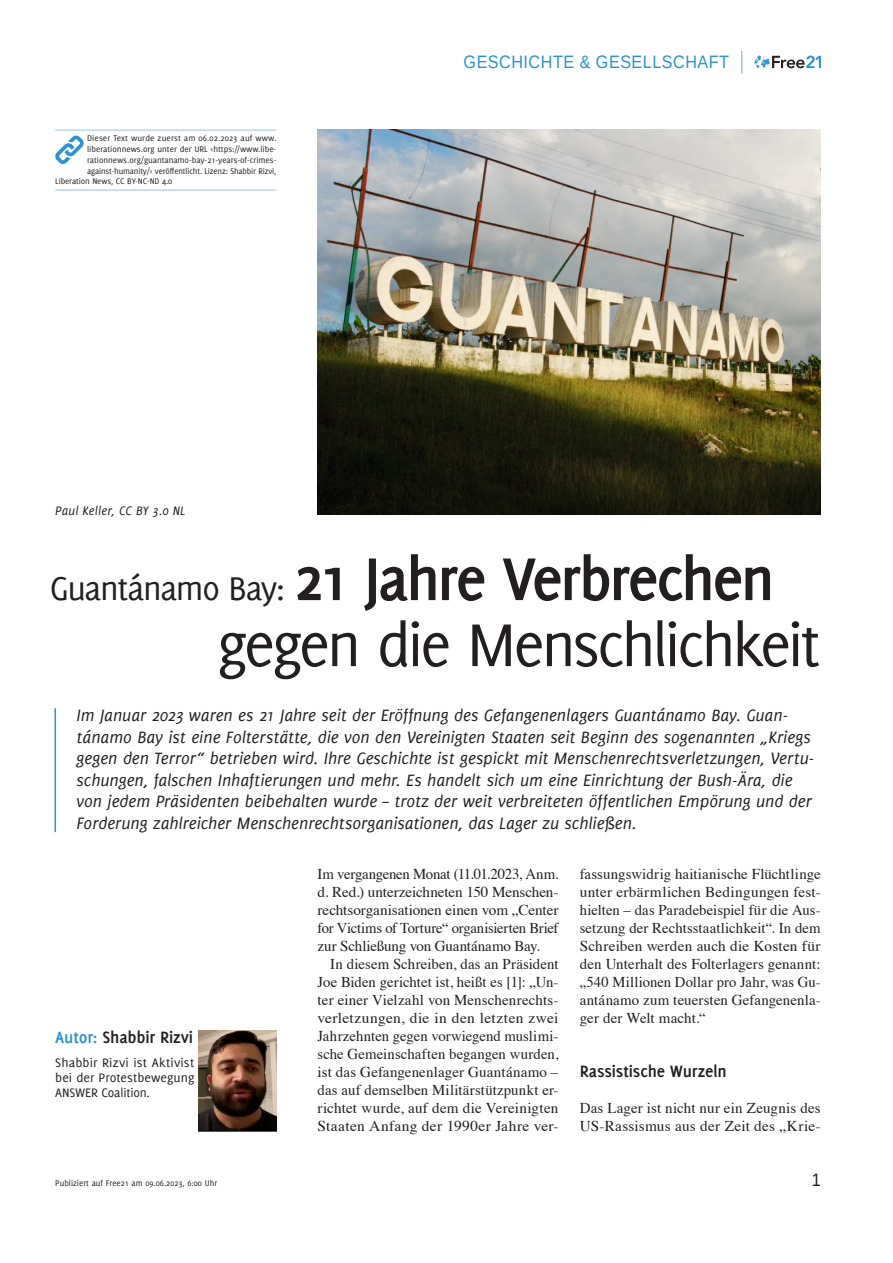
<style>
.page{position:relative;width:893px;height:1263px;background:#fff}
.page>*{position:absolute;margin:0;border:0;box-sizing:border-box;transform-origin:0 0}
.t1{font:66px/66px "Delicious";letter-spacing:-.05em;color:#231f20}
.t2{font:italic 18px/21.6px "Delicious";color:#231f20}
.t3{font:700 18px "Delicious";letter-spacing:-.01em;color:#231f20}
.t4{font:18px "Liberation Sans";letter-spacing:.03em;color:#2b93d1;scale:.9 1}
.t5{font:18px "Liberation Sans";color:#231f20;scale:.9 1}
.t6{font:15px/18px "Times";letter-spacing:.005em;color:#231f20;text-align:justify}
.t7{font:13.5px/15px "Delicious";color:#231f20;text-align:justify}
.t8{font:italic 13.5px "Delicious";letter-spacing:.015em;color:#231f20}
.t9{font:9px "Delicious";letter-spacing:-.005em;color:#231f20}
.s1{font-size:36px}
.s2{font-weight:700}
.s3{color:#2b93d1}
</style>
<div class="page">
<svg style="left:755px;top:55px;width:66px;height:13px"></svg>
<svg style="left:741px;top:51px;width:1px;height:23px"></svg>
<hr style="left:55px;top:708px;width:1px;height:124px;background:#2b93d1">
<img style="left:317px;top:130px;width:504px;height:385px">
<img style="left:199px;top:1031px;width:77px;height:100px">
<hr style="left:55px;top:130px;width:221px;height:1px;background:#9bc0e6">
<hr style="left:55px;top:190px;width:221px;height:1px;background:#9bc0e6">
<svg style="left:55px;top:135px;width:29px;height:29px"></svg>
<p class="t9" style="left:87px;top:133px;width:191px">Dieser Text wurde zuerst am 06.02.2023 auf www.</p>
<p class="t9" style="left:87px;top:144px;width:191px">liberationnews.org unter der URL &lt;https://www.libe-</p>
<p class="t9" style="left:87px;top:155px;width:191px">rationnews.org/guantanamo-bay-21-years-of-crimes-</p>
<p class="t9" style="left:87px;top:165px;width:191px">against-humanity/&gt; veröffentlicht. Lizenz: Shabbir Rizvi,</p>
<p class="t9" style="left:55px;top:176px;width:118px">Liberation News, CC BY-NC-ND 4.0</p>
<p class="t8" style="left:55px;top:503px;width:131px">Paul Keller, CC BY 3.0 NL</p>
<p class="t4" style="left:464px;top:51px;width:297px">GESCHICHTE &amp; GESELLSCHAFT</p>
<h1 class="t1" style="left:217px;top:545px;width:605px;text-indent:-167px"><span class="s1">Guantánamo Bay:</span> <span class="s2">21 Jahre Verbrechen </span>gegen die Menschlichkeit</h1>
<p class="t2" style="left:77px;top:704px;width:739px">Im Januar 2023 waren es 21 Jahre seit der Eröffnung des Gefangenenlagers Guantánamo Bay. Guan&shy;tánamo Bay ist eine Folterstätte, die von den Vereinigten Staaten seit Beginn des sogenannten „Kriegs gegen den Terror“ betrieben wird. Ihre Geschichte ist gespickt mit Menschenrechtsverletzungen, Vertu&shy;schungen, falschen Inhaftierungen und mehr. Es handelt sich um eine Einrichtung der Bush-Ära, die von jedem Präsidenten beibehalten wurde – trotz der weit verbreiteten öffentlichen Empörung und der Forderung zahlreicher Menschenrechtsorganisationen, das Lager zu schließen.</p>
<p class="t3" style="left:55px;top:1027px;width:139px"><span class="s3">Autor:</span> Shabbir Rizvi</p>
<p class="t7" style="left:55px;top:1054px;width:141px">Shabbir Rizvi ist Aktivist bei der Protestbewegung ANSWER Coalition.</p>
<p class="t6" style="left:317px;top:864px;width:242px">Im vergangenen Monat (11.01.2023, Anm. d. Red.) unterzeichneten 150 Menschen&shy;rechtsorganisationen einen vom „Center for Victims of Torture“ organisierten Brief zur Schließung von Guantánamo Bay.</p>
<p class="t6" style="left:317px;top:954px;width:242px;text-indent:13px">In diesem Schreiben, das an Präsident Joe Biden gerichtet ist, heißt es [1]: „Un&shy;ter einer Vielzahl von Menschenrechts&shy;verletzungen, die in den letzten zwei Jahrzehnten gegen vorwiegend muslimi&shy;sche Gemeinschaften begangen wurden, ist das Gefangenenlager Guantánamo – das auf demselben Militärstützpunkt er&shy;richtet wurde, auf dem die Vereinigten Staaten Anfang der 1990er Jahre ver-</p>
<p class="t6" style="left:580px;top:864px;width:242px">fassungswidrig haitianische Flüchtlinge unter erbärmlichen Bedingungen fest&shy;hielten – das Paradebeispiel für die Aus&shy;setzung der Rechtsstaatlichkeit“. In dem Schreiben werden auch die Kosten für den Unterhalt des Folterlagers genannt: „540 Millionen Dollar pro Jahr, was Gu&shy;antánamo zum teuersten Gefangenenla&shy;ger der Welt macht.“</p>
<p class="t3" style="left:580px;top:1061px;width:149px">Rassistische Wurzeln</p>
<p class="t6" style="left:580px;top:1098px;width:242px">Das Lager ist nicht nur ein Zeugnis des<br>US-Rassismus aus der Zeit des „Krie-</p>
<p class="t9" style="left:55px;top:1177px;width:163px">Publiziert auf Free21 am 09.06.2023, 6:00 Uhr</p>
<p class="t5" style="left:812px;top:1168px;width:12px">1</p>
</div>
